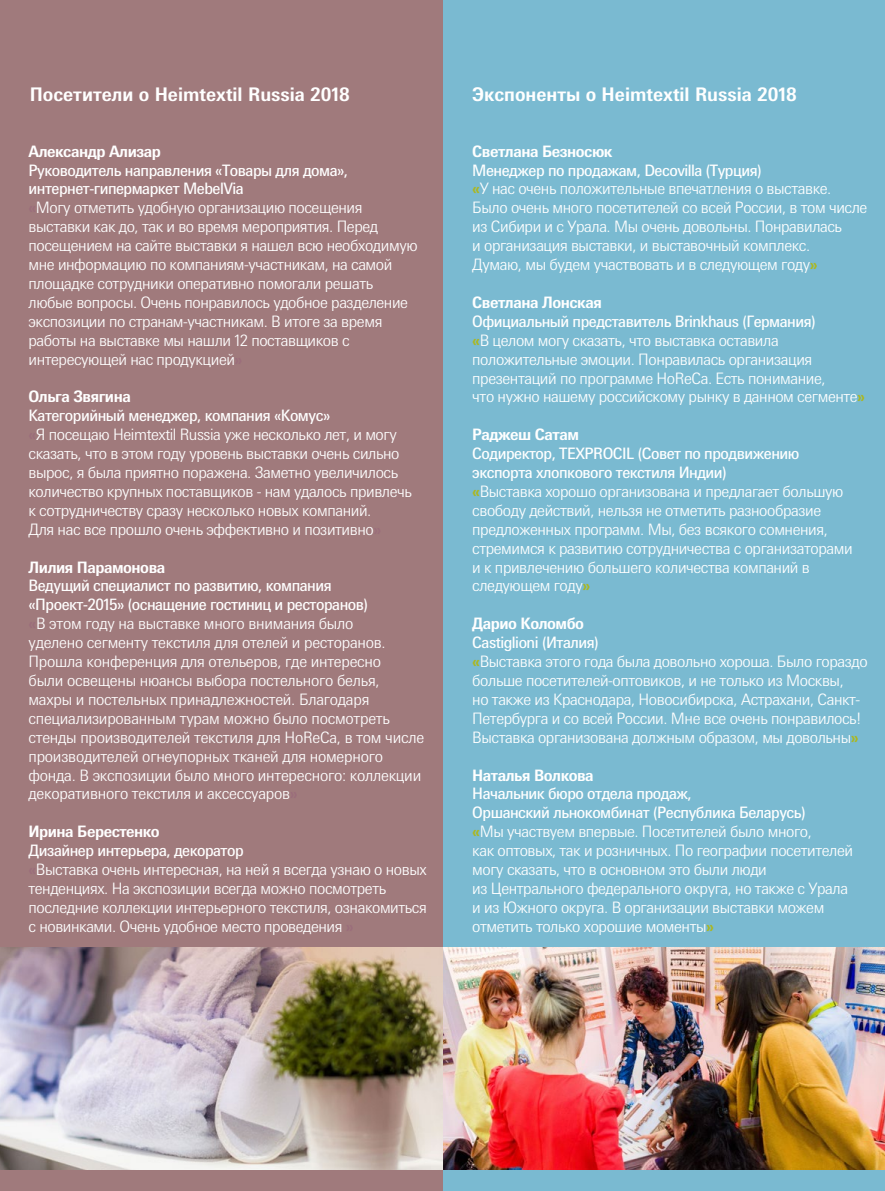
<style>
.page{position:relative;width:885px;height:1191px;background:#fff}
.page>*{position:absolute;margin:0;border:0;box-sizing:border-box;transform-origin:0 0}
.t1{font:700 18.75px "Messe Univers";color:#fff}
.t2{font:300 15.75px/18.9px "Messe Univers";letter-spacing:-.03em;color:#fff}
.t3{font:700 15.75px "Messe Univers";letter-spacing:-.03em;color:#fff}
.s1{font-weight:400}
.s2{font-weight:700;color:#9b6e7b}
.s3{font-weight:700;color:#abb720}
</style>
<div class="page">
<div style="left:395px;top:0;width:489px;height:1191px;background:#7abad1"></div>
<img style="left:442px;top:947px;width:442px;height:222px">
<div style="left:0;top:0;width:442px;height:1191px;background:#a07a7c"></div>
<img style="left:0;top:947px;width:442px;height:222px">
<p class="t1" style="left:30px;top:83px;width:321px">Посетители о Heimtextil Russia 2018</p>
<p class="t3" style="left:28px;top:141px;width:134px">Александр Ализар</p>
<p class="t2" style="left:28px;top:160px;width:390px"><span class="s1">Руководитель направления «Товары для дома», интернет-гипермаркет MebelVia<br></span><span class="s2">«</span>Могу отметить удобную организацию посещения выставки как до, так и во время мероприятия. Перед посещением на сайте выставки я нашел всю необходимую мне информацию по компаниям-участникам, на самой площадке сотрудники оперативно помогали решать любые вопросы. Очень понравилось удобное разделение экспозиции по странам-участникам. В итоге за время работы на выставке мы нашли 12 поставщиков с интересующей нас продукцией<span class="s2">»</span></p>
<p class="t3" style="left:28px;top:387px;width:104px">Ольга Звягина</p>
<p class="t2" style="left:28px;top:406px;width:385px"><span class="s1">Категорийный менеджер, компания «Комус»<br></span><span class="s2">«</span>Я посещаю Heimtextil Russia уже несколько лет, и могу сказать, что в этом году уровень выставки очень сильно вырос, я была приятно поражена. Заметно увеличилось количество крупных поставщиков - нам удалось привлечь к сотрудничеству сразу несколько новых компаний.<br>Для нас все прошло очень эффективно и позитивно<span class="s2">»</span></p>
<p class="t3" style="left:28px;top:557px;width:138px">Лилия Парамонова</p>
<p class="t2" style="left:28px;top:576px;width:397px"><span class="s1">Ведущий специалист по развитию, компания «Проект-2015» (оснащение гостиниц и ресторанов)<br></span><span class="s2">«</span>В этом году на выставке много внимания было<br>уделено сегменту текстиля для отелей и ресторанов.<br>Прошла конференция для отельеров, где интересно<br>были освещены нюансы выбора постельного белья, махры и постельных принадлежностей. Благодаря специализированным турам можно было посмотреть стенды производителей текстиля для HoReCa, в том числе производителей огнеупорных тканей для номерного фонда. В экспозиции было много интересного: коллекции декоративного текстиля и аксессуаров<span class="s2">»</span></p>
<p class="t3" style="left:28px;top:822px;width:133px">Ирина Берестенко</p>
<p class="t2" style="left:28px;top:841px;width:400px"><span class="s1">Дизайнер интерьера, декоратор<br></span><span class="s2">«</span>Выставка очень интересная, на ней я всегда узнаю о новых тенденциях. На экспозиции всегда можно посмотреть последние коллекции интерьерного текстиля, ознакомиться с новинками. Очень удобное место проведения <span class="s2">»</span></p>
<p class="t1" style="left:472px;top:83px;width:326px">Экспоненты о Heimtextil Russia 2018</p>
<p class="t3" style="left:472px;top:141px;width:142px">Светлана Безносюк</p>
<p class="t2" style="left:472px;top:160px;width:396px"><span class="s1">Менеджер по продажам, Decovilla (Турция)<br></span><span class="s3">«</span>У нас очень положительные впечатления о выставке.<br>Было очень много посетителей со всей России, в том числе из Сибири и с Урала. Мы очень довольны. Понравилась<br>и организация выставки, и выставочный комплекс.<br>Думаю, мы будем участвовать и в следующем году<span class="s3">»</span></p>
<p class="t3" style="left:472px;top:292px;width:131px">Светлана Лонская</p>
<p class="t2" style="left:472px;top:311px;width:394px"><span class="s1">Официальный представитель Brinkhaus (Германия)<br></span><span class="s3">«</span>В целом могу сказать, что выставка оставила положительные эмоции. Понравилась организация презентаций по программе HoReCa. Есть понимание,<br>что нужно нашему российскому рынку в данном сегменте<span class="s3">»</span></p>
<p class="t3" style="left:472px;top:425px;width:108px">Раджеш Сатам</p>
<p class="t2" style="left:472px;top:444px;width:382px"><span class="s1">Содиректор, TEXPROCIL (Совет по продвижению экспорта хлопкового текстиля Индии)<br></span><span class="s3">«</span>Выставка хорошо организована и предлагает большую свободу действий, нельзя не отметить разнообразие предложенных программ. Мы, без всякого сомнения, стремимся к развитию сотрудничества с организаторами и к привлечению большего количества компаний в следующем году<span class="s3">»</span></p>
<p class="t3" style="left:472px;top:614px;width:113px">Дарио Коломбо</p>
<p class="t2" style="left:472px;top:633px;width:397px"><span class="s1">Castiglioni (Италия)<br></span><span class="s3">«</span>Выставка этого года была довольно хороша. Было гораздо больше посетителей-оптовиков, и не только из Москвы,<br>но также из Краснодара, Новосибирска, Астрахани, Санкт-Петербурга и со всей России. Мне все очень понравилось!<br>Выставка организована должным образом, мы довольны<span class="s3">»</span></p>
<p class="t3" style="left:472px;top:765px;width:123px">Наталья Волкова</p>
<p class="t2" style="left:472px;top:784px;width:382px"><span class="s1">Начальник бюро отдела продаж,<br>Оршанский льнокомбинат (Республика Беларусь)<br></span><span class="s3">«</span>Мы участвуем впервые. Посетителей было много,<br>как оптовых, так и розничных. По географии посетителей могу сказать, что в основном это были люди<br>из Центрального федерального округа, но также с Урала и из Южного округа. В организации выставки можем отметить только хорошие моменты<span class="s3">»</span></p>
</div>
